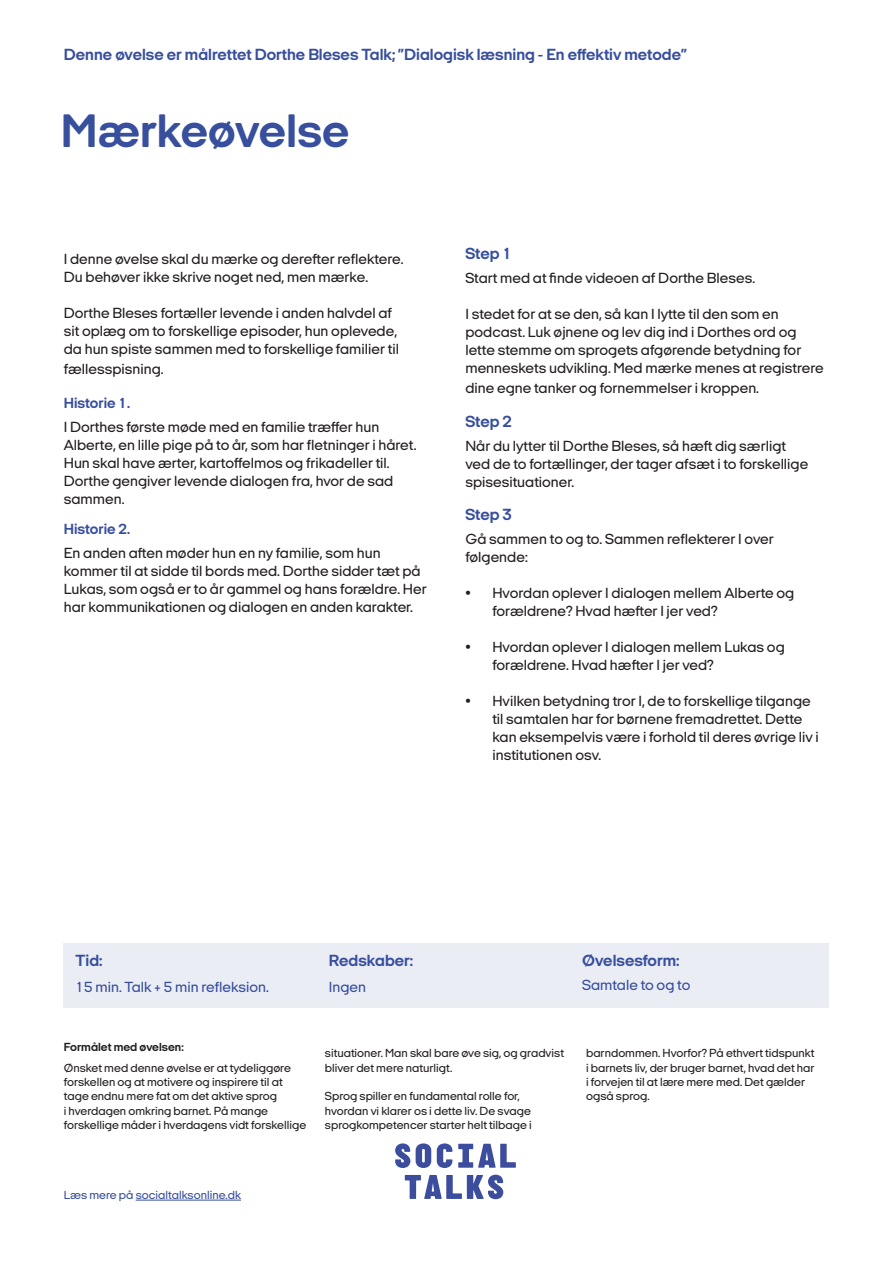
<style>
.page{position:relative;width:893px;height:1263px;background:#fff}
.page>*{position:absolute;margin:0;border:0;box-sizing:border-box;transform-origin:0 0}
.Headline{font:700 48px "Italian Plate No 1 Expanded";color:#384f9e}
.Brødtekst{font:700 16.5px "Italian Plate No 1 Expanded";color:#384f9e}
.Brødtekst-2{font:500 15px/18px "Italian Plate No 1 Expanded";color:#231f20}
.Brødtekst-3{font:500 15px "Italian Plate No 1 Expanded";color:#384f9e}
.Formål{font:500 12px/14.4px "Italian Plate No 1 Expanded";color:#231f20}
.Formål-2{font:500 12px "Italian Plate No 1 Expanded";color:#384f9e}
.Formål-3{font:700 12px "Italian Plate No 1 Expanded";color:#231f20}
.s1{font-weight:700;color:#384f9e}
</style>
<div class="page">
<hr style="left:136px;top:1200px;width:105px;height:1px;background:#384f9e">
<svg style="left:395px;top:1143px;width:15px;height:25px"></svg>
<svg style="left:416px;top:1143px;width:15px;height:25px"></svg>
<svg style="left:437px;top:1143px;width:15px;height:25px"></svg>
<svg style="left:458px;top:1144px;width:58px;height:24px"></svg>
<svg style="left:405px;top:1175px;width:98px;height:24px"></svg>
<div style="left:64px;top:943px;width:765px;height:65px;background:#ebedf5"></div>
<p class="Brødtekst" style="left:64px;top:45px;width:624px">Denne øvelse er målrettet Dorthe Bleses Talk; ”Dialogisk læsning - En effektiv metode”</p>
<p class="Headline" style="left:61px;top:104px;width:290px">Mærkeøvelse</p>
<p class="Brødtekst-2" style="left:64px;top:250px;width:341px">I denne øvelse skal du mærke og derefter reflektere.<br>Du behøver ikke skrive noget ned, men mærke.</p>
<p class="Brødtekst-2" style="left:64px;top:304px;width:337px">Dorthe Bleses fortæller levende i anden halvdel af sit oplæg om to forskellige episoder, hun oplevede, da hun spiste sammen med to forskellige familier til</p>
<p class="Brødtekst-2" style="left:64px;top:360px;width:101px">fællesspisning.</p>
<p class="Brødtekst-2" style="left:64px;top:390px;width:317px;line-height:24px"><span class="s1">Historie 1.<br></span>I Dorthes første møde med en familie træffer hun</p>
<p class="Brødtekst-2" style="left:64px;top:435px;width:354px">Alberte, en lille pige på to år, som har fletninger i håret.<br>Hun skal have ærter, kartoffelmos og frikadeller til.<br>Dorthe gengiver levende dialogen fra, hvor de sad sammen.</p>
<p class="Brødtekst-2" style="left:64px;top:516px;width:318px;line-height:24px"><span class="s1">Historie 2.<br></span>En anden aften møder hun en ny familie, som hun</p>
<p class="Brødtekst-2" style="left:64px;top:561px;width:364px">kommer til at sidde til bords med. Dorthe sidder tæt på<br>Lukas, som også er to år gammel og hans forældre. Her har kommunikationen og dialogen en anden karakter.</p>
<p class="Brødtekst" style="left:465px;top:245px;width:48px">Step 1</p>
<p class="Brødtekst-2" style="left:465px;top:269px;width:291px">Start med at finde videoen af Dorthe Bleses.</p>
<p class="Brødtekst-2" style="left:465px;top:305px;width:360px">I stedet for at se den, så kan I lytte til den som en podcast. Luk øjnene og lev dig ind i Dorthes ord og lette stemme om sprogets afgørende betydning for menneskets udvikling. Med mærke menes at registrere</p>
<p class="Brødtekst-2" style="left:465px;top:379px;width:295px">dine egne tanker og fornemmelser i kroppen.</p>
<p class="Brødtekst" style="left:465px;top:412px;width:48px">Step 2</p>
<p class="Brødtekst-2" style="left:465px;top:437px;width:344px">Når du lytter til Dorthe Bleses, så hæft dig særligt ved de to fortællinger, der tager afsæt i to forskellige spisesituationer.</p>
<p class="Brødtekst" style="left:465px;top:506px;width:48px">Step 3</p>
<p class="Brødtekst-2" style="left:465px;top:530px;width:310px">Gå sammen to og to. Sammen reflekterer I over følgende:</p>
<p class="Brødtekst-2" style="left:492px;top:584px;width:303px;text-indent:-27px">• Hvordan oplever I dialogen mellem Alberte og forældrene? Hvad hæfter I jer ved?</p>
<p class="Brødtekst-2" style="left:492px;top:638px;width:294px;text-indent:-27px">• Hvordan oplever I dialogen mellem Lukas og forældrene. Hvad hæfter I jer ved?</p>
<p class="Brødtekst-2" style="left:492px;top:692px;width:328px;text-indent:-27px">• Hvilken betydning tror I, de to forskellige tilgange til samtalen har for børnene fremadrettet. Dette kan eksempelvis være i forhold til deres øvrige liv i institutionen osv.</p>
<p class="Brødtekst" style="left:76px;top:951px;width:28px">Tid:</p>
<p class="Brødtekst-3" style="left:76px;top:979px;width:195px">15 min. Talk + 5 min refleksion.</p>
<p class="Brødtekst" style="left:329px;top:951px;width:86px">Redskaber:</p>
<p class="Brødtekst-3" style="left:329px;top:979px;width:39px">Ingen</p>
<p class="Brødtekst" style="left:582px;top:951px;width:99px">Øvelsesform:</p>
<p class="Brødtekst-3" style="left:582px;top:977px;width:110px">Samtale to og to</p>
<p class="Formål-3" style="left:64px;top:1040px;width:121px">Formålet med øvelsen:</p>
<p class="Formål" style="left:64px;top:1060px;width:244px">Ønsket med denne øvelse er at tydeliggøre forskellen og at motivere og inspirere til at tage endnu mere fat om det aktive sprog<br>i hverdagen omkring barnet. På mange forskellige måder i hverdagens vidt forskellige</p>
<p class="Formål" style="left:325px;top:1046px;width:241px">situationer. Man skal bare øve sig, og gradvist bliver det mere naturligt.</p>
<p class="Formål" style="left:325px;top:1089px;width:208px">Sprog spiller en fundamental rolle for, hvordan vi klarer os i dette liv. De svage sprogkompetencer starter helt tilbage i</p>
<p class="Formål" style="left:586px;top:1046px;width:230px">barndommen. Hvorfor? På ethvert tidspunkt i barnets liv, der bruger barnet, hvad det har i forvejen til at lære mere med. Det gælder også sprog.</p>
<p class="Formål-2" style="left:64px;top:1188px;width:179px">Læs mere på socialtalksonline.dk</p>
</div>
